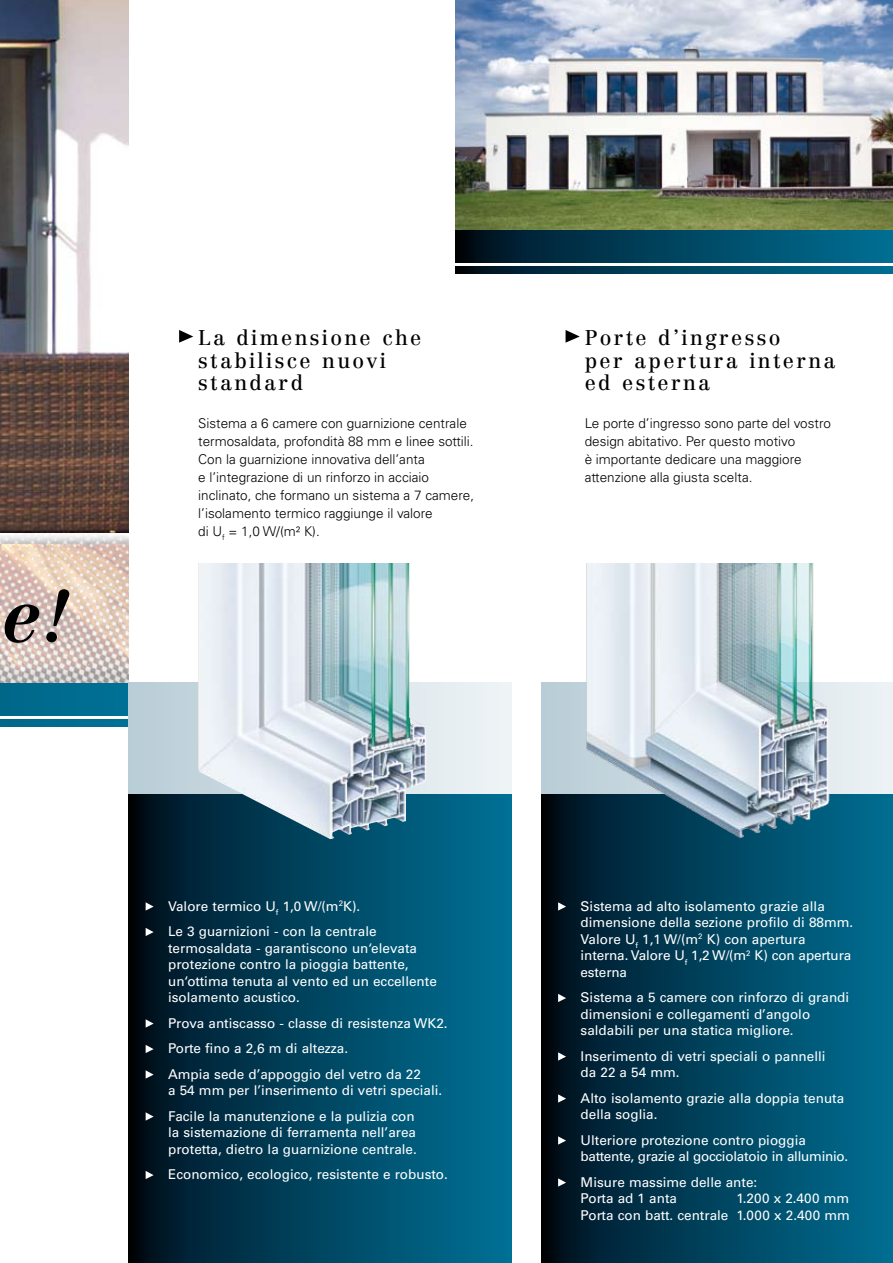
<style>
.page{position:relative;width:893px;height:1263px;background:#fff}
.page>*{position:absolute;margin:0;border:0;box-sizing:border-box;transform-origin:0 0}
.t1{font:italic 700 72px "Centennial LT Std";color:#000}
.t2{font:21px/22.5px "Centennial LT Std";letter-spacing:.11em;color:#000}
.t3{font:13.5px/16.5px "Univers";color:#fff}
.t4{font:300 13.5px/18px "Univers";color:#000}
.t5{font:13.5px/16.5px "Univers";letter-spacing:-.02em;color:#fff}
</style>
<div class="page">
<img style="left:455px;top:0;width:438px;height:231px">
<svg style="left:541px;top:793px;width:352px;height:470px;background:#00415b"></svg>
<img style="left:0;top:0;width:129px;height:533px">
<img style="left:0;top:535px;width:129px;height:149px">
<div style="left:0;top:684px;width:129px;height:31px;background:#006c90"></div>
<div style="left:0;top:720px;width:129px;height:6px;background:#006c90"></div>
<svg style="left:541px;top:682px;width:352px;height:111px;background:#dae5ea"></svg>
<svg style="left:179px;top:330px;width:14px;height:13px"></svg>
<svg style="left:558px;top:902px;width:8px;height:8px"></svg>
<svg style="left:558px;top:994px;width:8px;height:8px"></svg>
<svg style="left:558px;top:1052px;width:8px;height:8px"></svg>
<svg style="left:558px;top:1094px;width:8px;height:8px"></svg>
<svg style="left:558px;top:1136px;width:8px;height:8px"></svg>
<svg style="left:558px;top:1178px;width:8px;height:8px"></svg>
<svg style="left:566px;top:330px;width:14px;height:13px"></svg>
<svg style="left:129px;top:793px;width:382px;height:470px;background:#00435d"></svg>
<svg style="left:129px;top:682px;width:382px;height:111px;background:#d5e1e7"></svg>
<img style="left:198px;top:563px;width:229px;height:276px">
<svg style="left:146px;top:902px;width:8px;height:8px"></svg>
<svg style="left:146px;top:928px;width:8px;height:8px"></svg>
<svg style="left:146px;top:1019px;width:8px;height:8px"></svg>
<svg style="left:146px;top:1045px;width:8px;height:8px"></svg>
<svg style="left:146px;top:1070px;width:8px;height:8px"></svg>
<svg style="left:146px;top:1112px;width:8px;height:8px"></svg>
<svg style="left:146px;top:1171px;width:8px;height:8px"></svg>
<img style="left:561px;top:563px;width:289px;height:276px">
<svg style="left:455px;top:231px;width:438px;height:32px;background:#00415b"></svg>
<svg style="left:455px;top:267px;width:438px;height:6px;background:#00415b"></svg>
<h1 class="t1" style="left:2px;top:572px;width:69px">e!</h1>
<h2 class="t2" style="left:198px;top:326px;width:225px">La dimensione che stabilisce nuovi standard</h2>
<p class="t4" style="left:198px;top:414px;width:277px">Sistema a 6 camere con guarnizione centrale termosaldata, profondità 88 mm e linee sottili.<br>Con la guarnizione innovativa dell’anta<br>e l’integrazione di un rinforzo in acciaio inclinato, che formano un sistema a 7 camere, l’isolamento termico raggiunge il valore<br>di U<sub>f</sub> = 1,0 W/(m² K).</p>
<p class="t3" style="left:168px;top:893px;width:210px;line-height:25.5px">Valore termico U<sub>f</sub> 1,0 W/(m<sup>2</sup>K).<br>Le 3 guarnizioni - con la centrale</p>
<p class="t3" style="left:168px;top:940px;width:270px">termosaldata - garantiscono un‘elevata protezione contro la pioggia battente, un‘ottima tenuta al vento ed un eccellente isolamento acustico.</p>
<p class="t3" style="left:168px;top:1010px;width:281px;line-height:25.5px">Prova antiscasso - classe di resistenza WK2.<br>Porte fino a 2,6 m di altezza.<br>Ampia sede d’appoggio del vetro da 22</p>
<p class="t3" style="left:168px;top:1078px;width:276px;line-height:25.5px">a 54 mm per l’inserimento di vetri speciali.<br>Facile la manutenzione e la pulizia con</p>
<p class="t3" style="left:168px;top:1124px;width:250px">la sistemazione di ferramenta nell’area protetta, dietro la guarnizione centrale.</p>
<p class="t3" style="left:168px;top:1166px;width:281px">Economico, ecologico, resistente e robusto.</p>
<h2 class="t2" style="left:585px;top:326px;width:252px">Porte d’ingresso<br>per apertura interna ed esterna</h2>
<p class="t4" style="left:585px;top:414px;width:248px">Le porte d’ingresso sono parte del vostro design abitativo. Per questo motivo<br>è importante dedicare una maggiore attenzione alla giusta scelta.</p>
<p class="t3" style="left:581px;top:898px;width:274px">Sistema ad alto isolamento grazie alla dimensione della sezione profilo di 88mm.<br>Valore U<sub>f</sub> 1,1 W/(m<sup>2</sup> K) con apertura interna. Valore U<sub>f</sub> 1,2 W/(m<sup>2</sup> K) con apertura esterna</p>
<p class="t3" style="left:581px;top:989px;width:270px">Sistema a 5 camere con rinforzo di grandi dimensioni e collegamenti d’angolo saldabili per una statica migliore.</p>
<p class="t3" style="left:581px;top:1048px;width:246px">Inserimento di vetri speciali o pannelli da 22 a 54 mm.</p>
<p class="t3" style="left:581px;top:1090px;width:265px">Alto isolamento grazie alla doppia tenuta della soglia.</p>
<p class="t5" style="left:581px;top:1132px;width:269px">Ulteriore protezione contro pioggia battente, grazie al gocciolatoio in alluminio.</p>
<p class="t3" style="left:581px;top:1174px;width:178px">Misure massime delle ante:<br>Porta ad 1 anta</p>
<p class="t3" style="left:581px;top:1190px;width:271px;text-align:right">1.200 x 2.400 mm<br>Porta con batt. centrale 1.000 x 2.400 mm</p>
</div>
